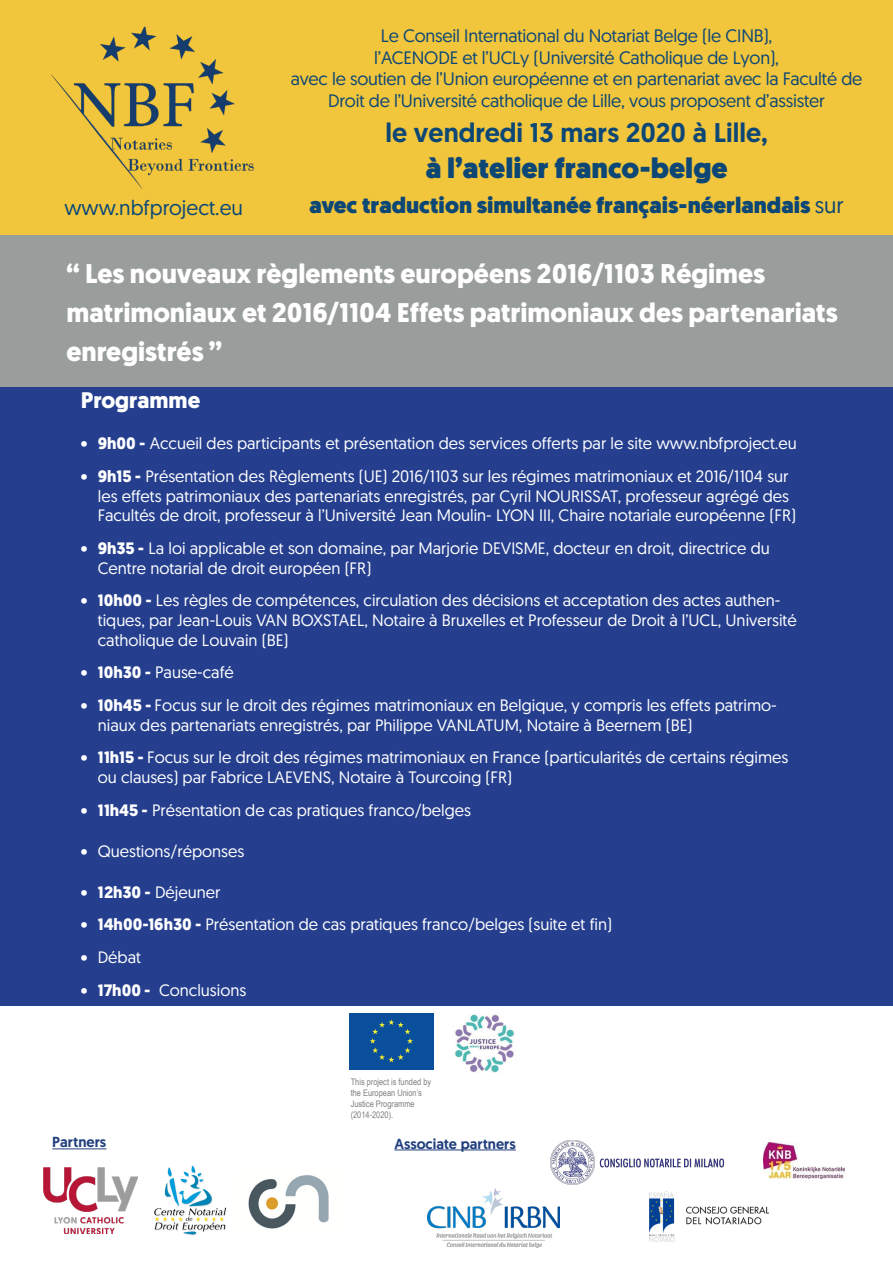
<style>
.page{position:relative;width:893px;height:1263px;background:#fff}
.page>*{position:absolute;margin:0;border:0;box-sizing:border-box;transform-origin:0 0}
.t1{font:900 28.5px "Geomanist";color:#0c4776}
.t2{font:700 27px/39px "Geomanist";color:#fff}
.t3{font:500 27px "Geomanist";color:#0c4776}
.t4{font:900 22.5px "Geomanist";color:#0c4776}
.t5{font:700 22.5px "Geomanist";color:#fff}
.t6{font:21px "Geomanist";color:#0a4878}
.t7{font:18px/21.6px "Geomanist";letter-spacing:-.01em;color:#0c4776;text-align:center}
.t8{font:16.5px/19.8px "Geomanist";color:#fff}
.t9{font:500 14.55px "Geomanist";color:#213f7e}
.t10{font:9px/10.9px "Arial Narrow";color:#7c7f81}
.s1{font-weight:400}
.s2{font-weight:700}
</style>
<div class="page">
<div style="left:0;top:0;width:893px;height:235px;background:#f1c53c"></div>
<img style="left:248px;top:1175px;width:81px;height:54px">
<div style="left:0;top:387px;width:893px;height:733px;background:#253f8e"></div>
<div style="left:0;top:235px;width:893px;height:152px;background:#999d9b"></div>
<img style="left:154px;top:1165px;width:73px;height:71px">
<img style="left:550px;top:1140px;width:175px;height:45px">
<div style="left:0;top:1006px;width:893px;height:134px;background:#fff"></div>
<img style="left:454px;top:1014px;width:60px;height:59px">
<img style="left:427px;top:1188px;width:132px;height:60px">
<img style="left:649px;top:1191px;width:119px;height:51px">
<img style="left:763px;top:1143px;width:81px;height:35px">
<img style="left:44px;top:1167px;width:93px;height:67px">
<hr style="left:52px;top:1148px;width:54px;height:1px;background:#213f7e">
<hr style="left:394px;top:1149px;width:122px;height:1px;background:#213f7e">
<div style="left:349px;top:1013px;width:84px;height:56px;background:#0a4f9c"></div>
<svg style="left:370px;top:1019px;width:43px;height:43px"></svg>
<img style="left:35px;top:18px;width:224px;height:176px">
<p class="t6" style="left:64px;top:194px;width:180px">www.nbfproject.eu</p>
<p class="t7" style="left:381px;top:24px;width:393px">Le Conseil International du Notariat Belge (le CINB),</p>
<p class="t7" style="left:374px;top:46px;width:406px">l’ACENODE et l’UCLy (Université Catholique de Lyon),</p>
<p class="t7" style="left:291px;top:68px;width:573px">avec le soutien de l’Union européenne et en partenariat avec la Faculté de<br>Droit de l’Université catholique de Lille, vous proposent d’assister</p>
<p class="t3" style="left:385px;top:115px;width:384px">le vendredi 13 mars 2020 à Lille,</p>
<p class="t1" style="left:426px;top:148px;width:303px">à l’atelier franco-belge</p>
<p class="t4" style="left:309px;top:190px;width:536px">avec traduction simultanée français-néerlandais <span class="s1">sur</span></p>
<p class="t2" style="left:67px;top:254px;width:773px">‘‘ Les nouveaux règlements européens 2016/1103 Régimes matrimoniaux et 2016/1104 Effets patrimoniaux des partenariats enregistrés ’’</p>
<p class="t5" style="left:81px;top:385px;width:121px">Programme</p>
<p class="t8" style="left:81px;top:433px;width:717px"><span class="s2">• 9h00 -</span> Accueil des participants et présentation des services offerts par le site www.nbfproject.eu</p>
<p class="t8" style="left:98px;top:465px;width:700px;text-indent:-17px"><span class="s2">• 9h15 -</span> Présentation des Règlements (UE) 2016/1103 sur les régimes matrimoniaux et 2016/1104 sur les effets patrimoniaux des partenariats enregistrés, par Cyril NOURISSAT, professeur agrégé des<br>Facultés de droit, professeur à l’Université Jean Moulin- LYON III, Chaire notariale européenne (FR)</p>
<p class="t8" style="left:98px;top:538px;width:673px;text-indent:-17px"><span class="s2">• 9h35 -</span> La loi applicable et son domaine, par Marjorie DEVISME, docteur en droit, directrice du<br>Centre notarial de droit européen (FR)</p>
<p class="t8" style="left:98px;top:590px;width:700px;text-indent:-17px"><span class="s2">• 10h00 -</span> Les règles de compétences, circulation des décisions et acceptation des actes authen&shy;tiques, par Jean-Louis VAN BOXSTAEL, Notaire à Bruxelles et Professeur de Droit à l’UCL, Université catholique de Louvain (BE)</p>
<p class="t8" style="left:81px;top:662px;width:155px"><span class="s2">• 10h30 -</span> Pause-café</p>
<p class="t8" style="left:98px;top:695px;width:680px;text-indent:-17px"><span class="s2">• 10h45 -</span> Focus sur le droit des régimes matrimoniaux en Belgique, y compris les effets patrimo&shy;niaux des partenariats enregistrés, par Philippe VANLATUM, Notaire à Beernem (BE)</p>
<p class="t8" style="left:98px;top:747px;width:692px;text-indent:-17px"><span class="s2">• 11h15 -</span> Focus sur le droit des régimes matrimoniaux en France (particularités de certains régimes ou clauses) par Fabrice LAEVENS, Notaire à Tourcoing (FR)</p>
<p class="t8" style="left:81px;top:799px;width:392px"><span class="s2">• 11h45 -</span> Présentation de cas pratiques franco/belges</p>
<p class="t8" style="left:81px;top:840px;width:165px">• Questions/réponses</p>
<p class="t8" style="left:81px;top:882px;width:141px"><span class="s2">• 12h30 -</span> Déjeuner</p>
<p class="t8" style="left:81px;top:914px;width:533px"><span class="s2">• 14h00-16h30 -</span> Présentation de cas pratiques franco/belges (suite et fin)</p>
<p class="t8" style="left:81px;top:947px;width:62px">• Débat</p>
<p class="t8" style="left:81px;top:979px;width:167px"><span class="s2">• 17h00 -</span> Conclusions</p>
<p class="t10" style="left:351px;top:1076px;width:82px">This project is funded by the European Union’s<br>Justice Programme (2014-2020).</p>
<p class="t9" style="left:52px;top:1133px;width:56px">Partners</p>
<p class="t9" style="left:394px;top:1134px;width:123px">Associate partners</p>
</div>
